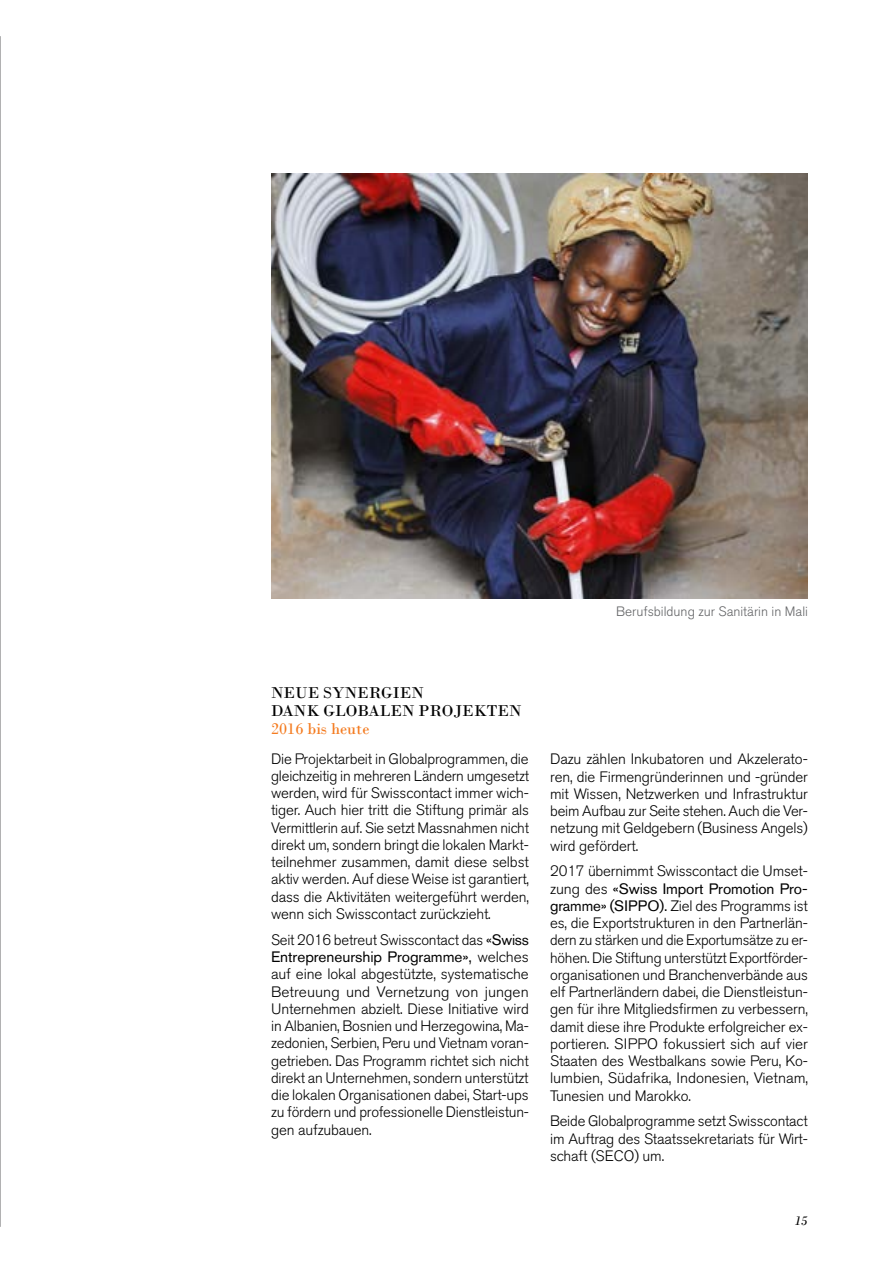
<style>
.page{position:relative;width:893px;height:1263px;background:#fff}
.page>*{position:absolute;margin:0;border:0;box-sizing:border-box;transform-origin:0 0}
.t1{font:16.5px/18px "Bodoni";color:#000}
.t2{font:16.5px "Bodoni";color:#f47b20}
.t3{font:300 15px/17.2px "Akzidenz Grotesk BQ";letter-spacing:-.01em;color:#000;text-align:justify}
.t4{font:300 13.5px "Akzidenz Grotesk BQ";color:#636466}
.t5{font:italic 13.5px "Bodoni";color:#000}
.s1{font-weight:400}
</style>
<div class="page">
<img style="left:271px;top:174px;width:537px;height:424px">
<hr style="left:0;top:36px;width:1px;height:1191px;background:#636466">
<p class="t4" style="left:616px;top:604px;width:193px">Berufsbildung zur Sanitärin in Mali</p>
<p class="t1" style="left:271px;top:683px;width:252px">NEUE SYNERGIEN<br>DANK GLOBALEN PROJEKTEN</p>
<p class="t2" style="left:271px;top:718px;width:100px">2016 bis heute</p>
<p class="t3" style="left:271px;top:750px;width:259px">Die Projektarbeit in Globalprogrammen, die gleichzeitig in mehreren Ländern umgesetzt werden, wird für Swisscontact immer wich&shy;tiger. Auch hier tritt die Stiftung primär als Vermittlerin auf. Sie setzt Massnahmen nicht direkt um, sondern bringt die lokalen Markt&shy;teilnehmer zusammen, damit diese selbst aktiv werden. Auf diese Weise ist garantiert, dass die Aktivitäten weitergeführt werden, wenn sich Swisscontact zurückzieht.</p>
<p class="t3" style="left:271px;top:931px;width:259px">Seit 2016 betreut Swisscontact das <span class="s1">«Swiss Entrepreneurship Programme»,</span> welches auf eine lokal abgestützte, systematische Betreuung und Vernetzung von jungen Unternehmen abzielt. Diese Initiative wird in Albanien, Bosnien und Herzegowina, Ma&shy;zedonien, Serbien, Peru und Vietnam voran&shy;getrieben. Das Programm richtet sich nicht direkt an Unternehmen, sondern unterstützt die lokalen Organisationen dabei, Start-ups zu fördern und professionelle Dienstleistun&shy;gen aufzubauen.</p>
<p class="t3" style="left:550px;top:751px;width:259px">Dazu zählen Inkubatoren und Akzelerato&shy;ren, die Firmengründerinnen und -gründer mit Wissen, Netzwerken und Infrastruktur beim Aufbau zur Seite stehen. Auch die Ver&shy;netzung mit Geldgebern (Business Angels) wird gefördert.</p>
<p class="t3" style="left:550px;top:863px;width:259px">2017 übernimmt Swisscontact die Umset&shy;zung des <span class="s1">«Swiss Import Promotion Pro&shy;gramme» (SIPPO).</span> Ziel des Programms ist es, die Exportstrukturen in den Partnerlän&shy;dern zu stärken und die Exportumsätze zu er&shy;höhen. Die Stiftung unterstützt Exportförder&shy;organisationen und Branchenverbände aus elf Partnerländern dabei, die Dienstleistun&shy;gen für ihre Mitgliedsfirmen zu verbessern, damit diese ihre Produkte erfolgreicher ex&shy;portieren. SIPPO fokussiert sich auf vier Staaten des Westbalkans sowie Peru, Ko&shy;lumbien, Südafrika, Indonesien, Vietnam, Tunesien und Marokko.</p>
<p class="t3" style="left:550px;top:1113px;width:259px">Beide Globalprogramme setzt Swisscontact im Auftrag des Staatssekretariats für Wirt&shy;schaft (SECO) um.</p>
<p class="t5" style="left:795px;top:1213px;width:15px">15</p>
</div>
